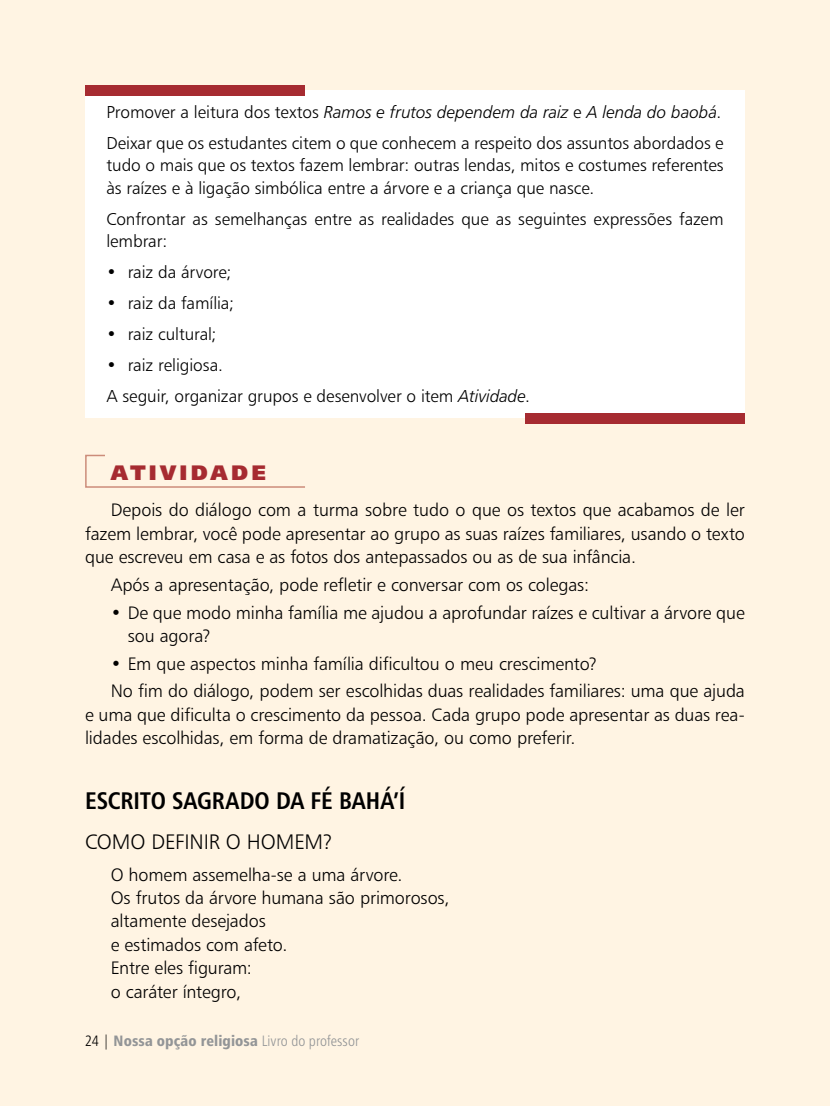
<style>
.page{position:relative;width:830px;height:1106px;background:#fff}
.page>*{position:absolute;margin:0;border:0;box-sizing:border-box;transform-origin:0 0}
.t1{font:24px "Humanist 777 BT Bold Condensed B";letter-spacing:-.005em;color:#000}
.t2{font:21px "Humanist 777 BT Light B";letter-spacing:-.01em;color:#000}
.t3{font:21px "Humanist 777 BT Extra Black B";letter-spacing:.155em;color:#a62b31}
.t4{font:18px/23.5px "Humanist 777 BT Light B";letter-spacing:-.01em;color:#000}
.t5{font:17.25px/22.5px "Humanist 777 BT Light B";letter-spacing:-.005em;color:#000}
.t6{font:17.25px "Humanist 777 BT Light Italic B";letter-spacing:-.005em;color:#000}
.t7{font:15px "Humanist 777 BT Black Condensed B";letter-spacing:.005em;color:#939597}
.s1{font-family:"Humanist 777 BT Light B"}
.s2{font-family:"Humanist 777 BT Light Italic B"}
.s3{font-family:"Humanist 777 BT Light Condensed B";color:#000}
.s4{font-family:"Humanist 777 BT Light Condensed B"}
</style>
<div class="page">
<div style="left:0;top:0;width:829px;height:1106px;background:#fff4e3"></div>
<div style="left:85px;top:90px;width:659px;height:328px;background:#fff"></div>
<div style="left:524px;top:413px;width:220px;height:10px;background:#a62b31"></div>
<div style="left:85px;top:85px;width:220px;height:11px;background:#a62b31"></div>
<svg style="left:85px;top:454px;width:220px;height:34px"></svg>
<p class="t6" style="left:106px;top:101px;width:616px"><span class="s1">Promover a leitura dos textos</span> Ramos e frutos dependem da raiz <span class="s1">e</span> A lenda do baobá<span class="s1">.</span></p>
<p class="t5" style="left:106px;top:131px;width:618px;text-align:justify">Deixar que os estudantes citem o que conhecem a respeito dos assuntos abordados e tudo o mais que os textos fazem lembrar: outras lendas, mitos e costumes referentes às raízes e à ligação simbólica entre a árvore e a criança que nasce.</p>
<p class="t5" style="left:106px;top:207px;width:618px">Confrontar as semelhanças entre as realidades que as seguintes expressões fazem lembrar:</p>
<p class="t5" style="left:106px;top:261px;width:126px">• raiz da árvore;</p>
<p class="t5" style="left:106px;top:292px;width:129px">• raiz da família;</p>
<p class="t5" style="left:106px;top:323px;width:111px">• raiz cultural;</p>
<p class="t5" style="left:106px;top:349px;width:425px;line-height:31px">• raiz religiosa.<br>A seguir, organizar grupos e desenvolver o item <span class="s2">Atividade</span>.</p>
<p class="t3" style="left:111px;top:459px;width:157px">ATIVIDADE</p>
<p class="t4" style="left:85px;top:498px;width:661px;text-align:justify;text-indent:26px">Depois do diálogo com a turma sobre tudo o que os textos que acabamos de ler fazem lembrar, você pode apresentar ao grupo as suas raízes familiares, usando o texto que escreveu em casa e as fotos dos antepassados ou as de sua infância.</p>
<p class="t4" style="left:111px;top:572px;width:479px">Após a apresentação, pode refletir e conversar com os colegas:</p>
<p class="t4" style="left:128px;top:600px;width:618px;text-indent:-17px">• De que modo minha família me ajudou a aprofundar raízes e cultivar a árvore que sou agora?</p>
<p class="t4" style="left:111px;top:649px;width:635px;line-height:27.6px">• Em que aspectos minha família dificultou o meu crescimento?<br>No fim do diálogo, podem ser escolhidas duas realidades familiares: uma que ajuda</p>
<p class="t4" style="left:85px;top:702px;width:661px">e uma que dificulta o crescimento da pessoa. Cada grupo pode apresentar as duas rea&shy;lidades escolhidas, em forma de dramatização, ou como preferir.</p>
<h1 class="t1" style="left:85px;top:785px;width:322px">ESCRITO SAGRADO DA FÉ BAHÁ’Í</h1>
<p class="t2" style="left:85px;top:828px;width:249px">COMO DEFINIR O HOMEM?</p>
<p class="t4" style="left:111px;top:862px;width:340px">O homem assemelha-se a uma árvore.<br>Os frutos da árvore humana são primorosos, altamente desejados<br>e estimados com afeto.<br>Entre eles figuram:<br>o caráter íntegro,</p>
<p class="t7" style="left:85px;top:1031px;width:275px"><span class="s3">24 |</span> Nossa opção religiosa <span class="s4">Livro do professor</span></p>
</div>
